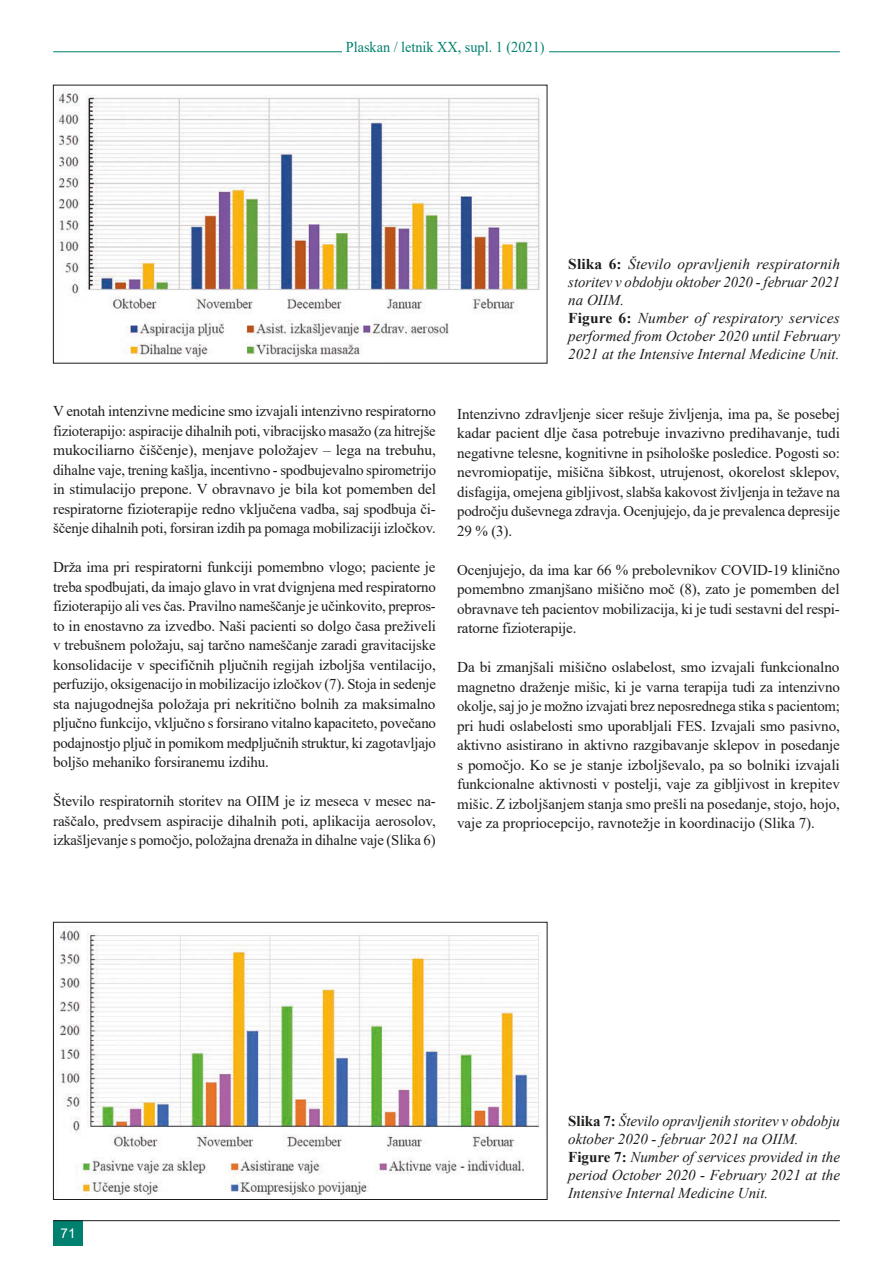
<style>
.page{position:relative;width:893px;height:1263px;background:#fff}
.page>*{position:absolute;margin:0;border:0;box-sizing:border-box;transform-origin:0 0}
.body_tekst{font:15px/19.5px "Times New Roman";letter-spacing:-.01em;color:#1d1d1b;text-align:justify}
.naslov_tabele_slike{font:italic 15px/18px "Times New Roman";color:#1d1d1b;text-align:justify}
.t1{font:15px "Times New Roman";color:#00806e;scale:.95 1}
.t2{font:13.5px "Arial";color:#fff}
.s1{font-weight:700;font-style:normal}
</style>
<div class="page">
<img style="left:57px;top:92px;width:483px;height:268px">
<img style="left:58px;top:930px;width:482px;height:267px">
<div style="left:53px;top:922px;width:494px;height:278px;border:1px solid #1d1d1b"></div>
<hr style="left:53px;top:52px;width:787px;height:1px;background:#00806e">
<div style="left:342px;top:31px;width:206px;height:26px;background:#fff"></div>
<div style="left:53px;top:1220px;width:30px;height:26px;background:#00806e"></div>
<hr style="left:53px;top:1220px;width:787px;height:1px;background:#1d1d1b">
<p class="t1" style="left:346px;top:36px;width:211px">Plaskan / letnik XX, supl. 1 (2021)</p>
<p class="naslov_tabele_slike" style="left:568px;top:255px;width:273px"><span class="s1">Slika 6:</span> Število opravljenih respiratornih storitev v obdobju oktober 2020 - februar 2021 na OIIM.</p>
<p class="naslov_tabele_slike" style="left:568px;top:309px;width:273px"><span class="s1">Figure 6:</span> Number of respiratory services performed from October 2020 until February 2021 at the Intensive Internal Medicine Unit.</p>
<p class="body_tekst" style="left:53px;top:401px;width:384px">V enotah intenzivne medicine smo izvajali intenzivno respiratorno fizioterapijo: aspiracije dihalnih poti, vibracijsko masažo (za hitrejše mukociliarno čiščenje), menjave položajev – lega na trebuhu, dihalne vaje, trening kašlja, incentivno - spodbujevalno spirometrijo in stimulacijo prepone. V obravnavo je bila kot pomemben del respiratorne fizioterapije redno vključena vadba, saj spodbuja či&shy;ščenje dihalnih poti, forsiran izdih pa pomaga mobilizaciji izločkov.</p>
<p class="body_tekst" style="left:53px;top:557px;width:384px">Drža ima pri respiratorni funkciji pomembno vlogo; paciente je treba spodbujati, da imajo glavo in vrat dvignjena med respiratorno fizioterapijo ali ves čas. Pravilno nameščanje je učinkovito, prepros&shy;to in enostavno za izvedbo. Naši pacienti so dolgo časa preživeli v trebušnem položaju, saj tarčno nameščanje zaradi gravitacijske konsolidacije v specifičnih pljučnih regijah izboljša ventilacijo, perfuzijo, oksigenacijo in mobilizacijo izločkov (7). Stoja in sedenje sta najugodnejša položaja pri nekritično bolnih za maksimalno pljučno funkcijo, vključno s forsirano vitalno kapaciteto, povečano podajnostjo pljuč in pomikom medpljučnih struktur, ki zagotavljajo boljšo mehaniko forsiranemu izdihu.</p>
<p class="body_tekst" style="left:53px;top:791px;width:384px">Število respiratornih storitev na OIIM je iz meseca v mesec na&shy;raščalo, predvsem aspiracije dihalnih poti, aplikacija aerosolov, izkašljevanje s pomočjo, položajna drenaža in dihalne vaje (Slika 6)</p>
<p class="body_tekst" style="left:457px;top:403px;width:384px">Intenzivno zdravljenje sicer rešuje življenja, ima pa, še posebej kadar pacient dlje časa potrebuje invazivno predihavanje, tudi negativne telesne, kognitivne in psihološke posledice. Pogosti so: nevromiopatije, mišična šibkost, utrujenost, okorelost sklepov, disfagija, omejena gibljivost, slabša kakovost življenja in težave na področju duševnega zdravja. Ocenjujejo, da je prevalenca depresije 29 % (3).</p>
<p class="body_tekst" style="left:457px;top:559px;width:384px">Ocenjujejo, da ima kar 66 % prebolevnikov COVID-19 klinično pomembno zmanjšano mišično moč (8), zato je pomemben del obravnave teh pacientov mobilizacija, ki je tudi sestavni del respi&shy;ratorne fizioterapije.</p>
<p class="body_tekst" style="left:457px;top:657px;width:384px">Da bi zmanjšali mišično oslabelost, smo izvajali funkcionalno magnetno draženje mišic, ki je varna terapija tudi za intenzivno okolje, saj jo je možno izvajati brez neposrednega stika s pacientom; pri hudi oslabelosti smo uporabljali FES. Izvajali smo pasivno, aktivno asistirano in aktivno razgibavanje sklepov in posedanje s pomočjo. Ko se je stanje izboljševalo, pa so bolniki izvajali funkcionalne aktivnosti v postelji, vaje za gibljivost in krepitev mišic. Z izboljšanjem stanja smo prešli na posedanje, stojo, hojo, vaje za propriocepcijo, ravnotežje in koordinacijo (Slika 7).</p>
<p class="t2" style="left:61px;top:1224px;width:17px">71</p>
<p class="naslov_tabele_slike" style="left:568px;top:1112px;width:273px"><span class="s1">Slika 7:</span> Število opravljenih storitev v obdobju oktober 2020 - februar 2021 na OIIM.</p>
<p class="naslov_tabele_slike" style="left:568px;top:1148px;width:273px"><span class="s1">Figure 7:</span> Number of services provided in the period October 2020 - February 2021 at the Intensive Internal Medicine Unit.</p>
</div>
